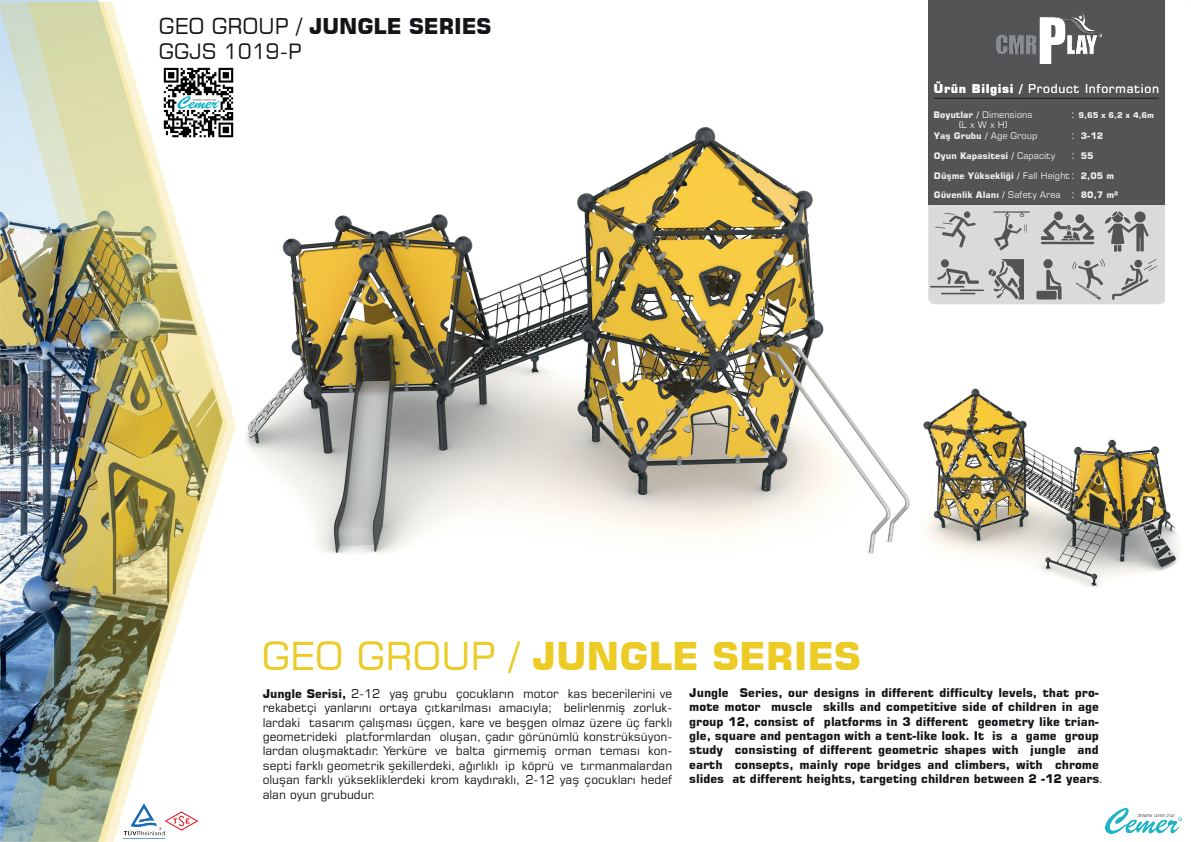
<style>
.page{position:relative;width:1191px;height:842px;background:#fff}
.page>*{position:absolute;margin:0;border:0;box-sizing:border-box;transform-origin:0 0}
.t1{font:700 38.2px "Square 721 BT";color:#edcb25}
.t2{font:700 21.7px "Square 721 BT";color:#171419}
.t3{font:21px "Square 721 BT";color:#171419}
.t4{font:12px/14.4px "Square 721 BT";color:#171419;text-align:justify}
.t5{font:700 12px/14.4px "Square 721 BT";color:#171419}
.t6{font:12px "Square 721 BT";letter-spacing:.055em;color:#fff}
.t7{font:11px/21.3px "Square 721 BT";color:#eceeed}
.t8{font:700 9px/19.7px "Square 721 BT";color:#eceeed}
.t9{font:9px/10.8px "Square 721 BT";color:#eceeed;text-align:center}
.t10{font:700 8px "Square 721 BT";color:#eceeed}
.s1{font-weight:400}
.s2{font-weight:700}
</style>
<div class="page">
<img style="left:245px;top:126px;width:665px;height:428px">
<img style="left:0;top:2px;width:236px;height:840px">
<img style="left:28px;top:2px;width:199px;height:840px">
<div style="left:928px;top:0;width:236px;height:204px;background:#525456"></div>
<hr style="left:934px;top:98px;width:225px;height:1px;background:#171419">
<img style="left:996px;top:13px;width:105px;height:51px">
<svg style="left:928px;top:204px;width:237px;height:100px"></svg>
<img style="left:1105px;top:808px;width:76px;height:25px">
<img style="left:158px;top:62px;width:78px;height:82px">
<img style="left:123px;top:803px;width:39px;height:36px">
<img style="left:162px;top:801px;width:40px;height:40px">
<img style="left:923px;top:388px;width:256px;height:200px">
<h2 class="t2" style="left:159px;top:13px;width:334px"><span class="s1">GEO GROUP /</span> JUNGLE SERIES</h2>
<h3 class="t3" style="left:159px;top:38px;width:144px">GGJS 1019-P</h3>
<p class="t6" style="left:934px;top:81px;width:227px"><span class="s2">Ürün Bilgisi /</span> Product Information</p>
<p class="t10" style="left:1078px;top:110px;width:77px">9,65 x 6,2 x 4,6m</p>
<p class="t8" style="left:1081px;top:126px;width:24px">3-12<br>55</p>
<p class="t8" style="left:1081px;top:167px;width:39px;line-height:18.4px">2,05 m<br>80,7 m²</p>
<p class="t9" style="left:933px;top:109px;width:101px"><span class="s2">Boyutlar /</span> Dimensions (L x W x H)</p>
<p class="t7" style="left:1071px;top:103px;width:5px">: :</p>
<p class="t7" style="left:1071px;top:144px;width:5px;line-height:20.6px">: :</p>
<p class="t7" style="left:1071px;top:183px;width:5px">:</p>
<p class="t8" style="left:934px;top:126px;width:123px">Yaş Grubu / <span class="s1">Age Group<br></span>Oyun Kapasitesi / <span class="s1">Capacity</span></p>
<p class="t8" style="left:934px;top:167px;width:138px;line-height:18.4px">Düşme Yüksekliği / <span class="s1">Fall Height<br></span>Güvenlik Alanı / <span class="s1">Safety Area</span></p>
<h1 class="t1" style="left:262px;top:633px;width:601px"><span class="s1">GEO GROUP /</span> JUNGLE SERIES</h1>
<p class="t4" style="left:263px;top:686px;width:411px"><span class="s2">Jungle Serisi,</span> 2-12 yaş grubu çocukların motor kas becerilerini ve rekabetçi yanlarını ortaya çıtkarılması amacıyla; belirlenmiş zorluk&shy;lardaki tasarım çalışması üçgen, kare ve beşgen olmaz üzere üç farklı geometrideki platformlardan oluşan, çadır görünümlü konstrüksüyon&shy;lardan oluşmaktadır. Yerküre ve balta girmemiş orman teması kon&shy;septi farklı geometrik şekillerdeki, ağırlıklı ip köprü ve tırmanmalardan oluşan farklı yüksekliklerdeki krom kaydıraklı, 2-12 yaş çocukları hedef alan oyun grubudur.</p>
<p class="t5" style="left:689px;top:685px;width:416px">Jungle Series, our designs in different difficulty levels, that pro&shy;mote motor muscle skills and competitive side of children in age group 12, consist of platforms in 3 different geometry like trian&shy;gle, square and pentagon with a tent-like look. It is a game group study consisting of different geometric shapes with jungle and earth consepts, mainly rope bridges and climbers, with chrome slides at different heights, targeting children between 2 -12 years<span class="s1">.</span></p>
</div>
